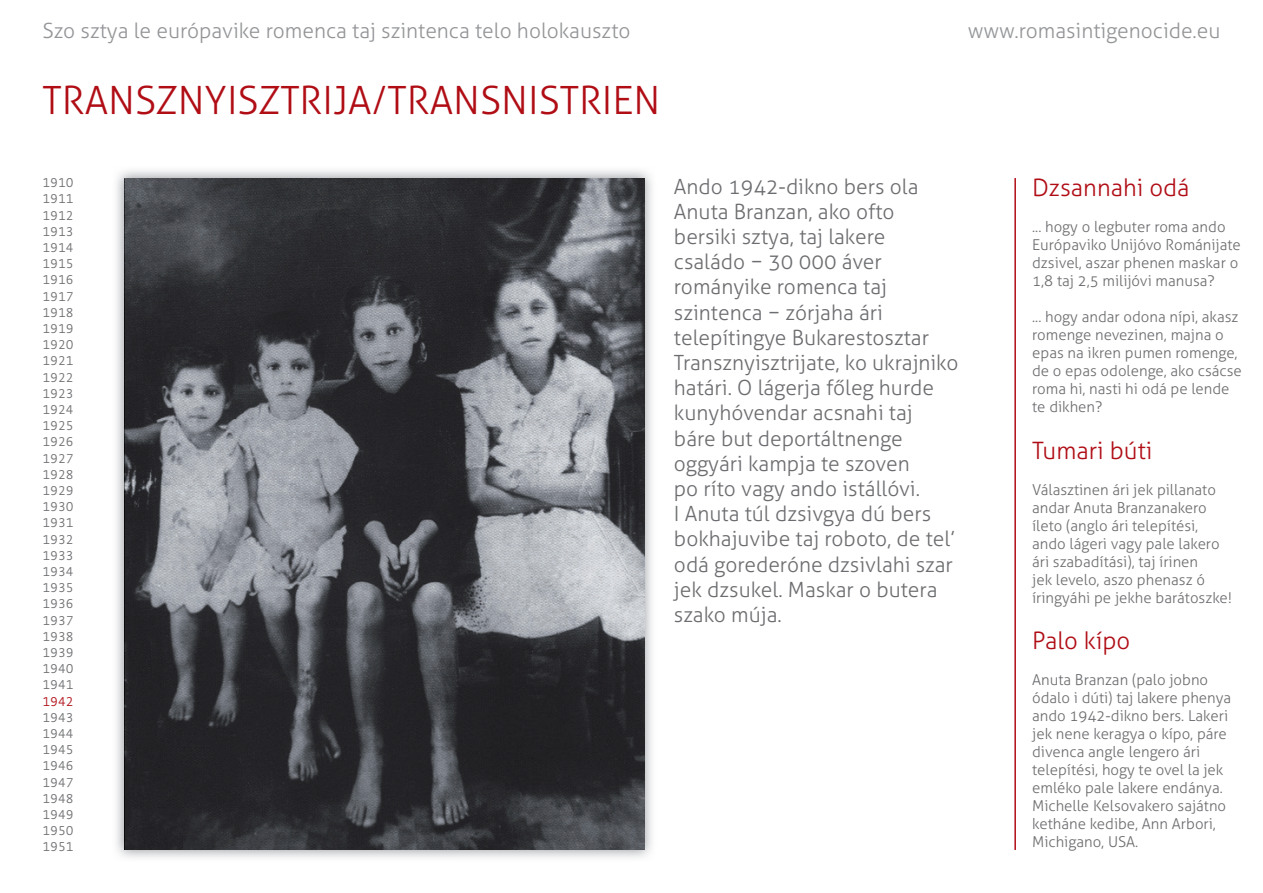
<style>
.page{position:relative;width:1263px;height:893px;background:#fff}
.page>*{position:absolute;margin:0;border:0;box-sizing:border-box;transform-origin:0 0}
.t1{font:300 39px "Aller";color:#b00d15}
.t2{font:300 24px "Aller";color:#b00d15}
.t3{font:300 21px/25.2px "Aller";color:#6c6d70}
.t4{font:300 21px "Aller";color:#939598}
.t5{font:300 15px/18px "Aller";color:#6c6d70}
.t6{font:300 13.5px/16.2px "Strada TF";color:#6c6d70;text-align:justify}
.t7{font:300 13.5px "Strada TF";color:#b00d15}
</style>
<div class="page">
<img style="left:116px;top:170px;width:536px;height:688px">
<img style="left:124px;top:178px;width:520px;height:672px">
<hr style="left:1014px;top:178px;width:2px;height:672px;background:#b00d15">
<h3 class="t4" style="left:43px;top:18px;width:589px">Szo sztya le európavike romenca taj szintenca telo holokauszto</h3>
<h3 class="t4" style="left:968px;top:18px;width:254px">www.romasintigenocide.eu</h3>
<h1 class="t1" style="left:43px;top:76px;width:619px">TRANSZNYISZTRIJA/TRANSNISTRIEN</h1>
<p class="t6" style="left:43px;top:175px;width:33px">1910<br>1911<br>1912<br>1913<br>1914<br>1915<br>1916<br>1917<br>1918<br>1919<br>1920<br>1921<br>1922<br>1923<br>1924<br>1925<br>1926<br>1927<br>1928<br>1929<br>1930<br>1931<br>1932<br>1933<br>1934<br>1935<br>1936<br>1937<br>1938<br>1939<br>1940<br>1941</p>
<p class="t7" style="left:43px;top:694px;width:33px">1942</p>
<p class="t6" style="left:43px;top:709px;width:33px">1943<br>1944<br>1945<br>1946<br>1947<br>1948<br>1949<br>1950<br>1951</p>
<p class="t3" style="left:674px;top:174px;width:286px">Ando 1942-dikno bers ola<br>Anuta Branzan, ako ofto bersiki sztya, taj lakere családo − 30 000 áver rományike romenca taj szintenca − zórjaha ári telepítingye Bukarestosztar<br>Transznyisztrijate, ko ukrajniko határi. O lágerja főleg hurde kunyhóvendar acsnahi taj báre but deportáltnenge oggyári kampja te szoven<br>po ríto vagy ando istállóvi.<br>I Anuta túl dzsivgya dú bers bokhajuvibe taj roboto, de tel’ odá gorederóne dzsivlahi szar jek dzsukel. Maskar o butera szako múja.</p>
<h2 class="t2" style="left:1032px;top:173px;width:159px">Dzsannahi odá</h2>
<p class="t5" style="left:1032px;top:217px;width:210px">... hogy o legbuter roma ando<br>Európaviko Unijóvo Románijate dzsivel, aszar phenen maskar o<br>1,8 taj 2,5 milijóvi manusa?</p>
<p class="t5" style="left:1032px;top:307px;width:211px">... hogy andar odona nípi, akasz romenge nevezinen, majna o epas na ikren pumen romenge, de o epas odolenge, ako csácse roma hi, nasti hi odá pe lende te dikhen?</p>
<h2 class="t2" style="left:1032px;top:436px;width:122px">Tumari búti</h2>
<p class="t5" style="left:1032px;top:480px;width:201px">Választinen ári jek pillanato andar Anuta Branzanakero íleto (anglo ári telepítési, ando lágeri vagy pale lakero ári szabadítási), taj írinen<br>jek levelo, aszo phenasz ó íringyáhi pe jekhe barátoszke!</p>
<h2 class="t2" style="left:1032px;top:626px;width:100px">Palo kípo</h2>
<p class="t5" style="left:1032px;top:671px;width:201px">Anuta Branzan (palo jobno ódalo i dúti) taj lakere phenya ando 1942-dikno bers. Lakeri jek nene keragya o kípo, páre divenca angle lengero ári telepítési, hogy te ovel la jek emléko pale lakere endánya.<br>Michelle Kelsovakero sajátno ketháne kedibe, Ann Arbori,<br>Michigano, USA.</p>
</div>
